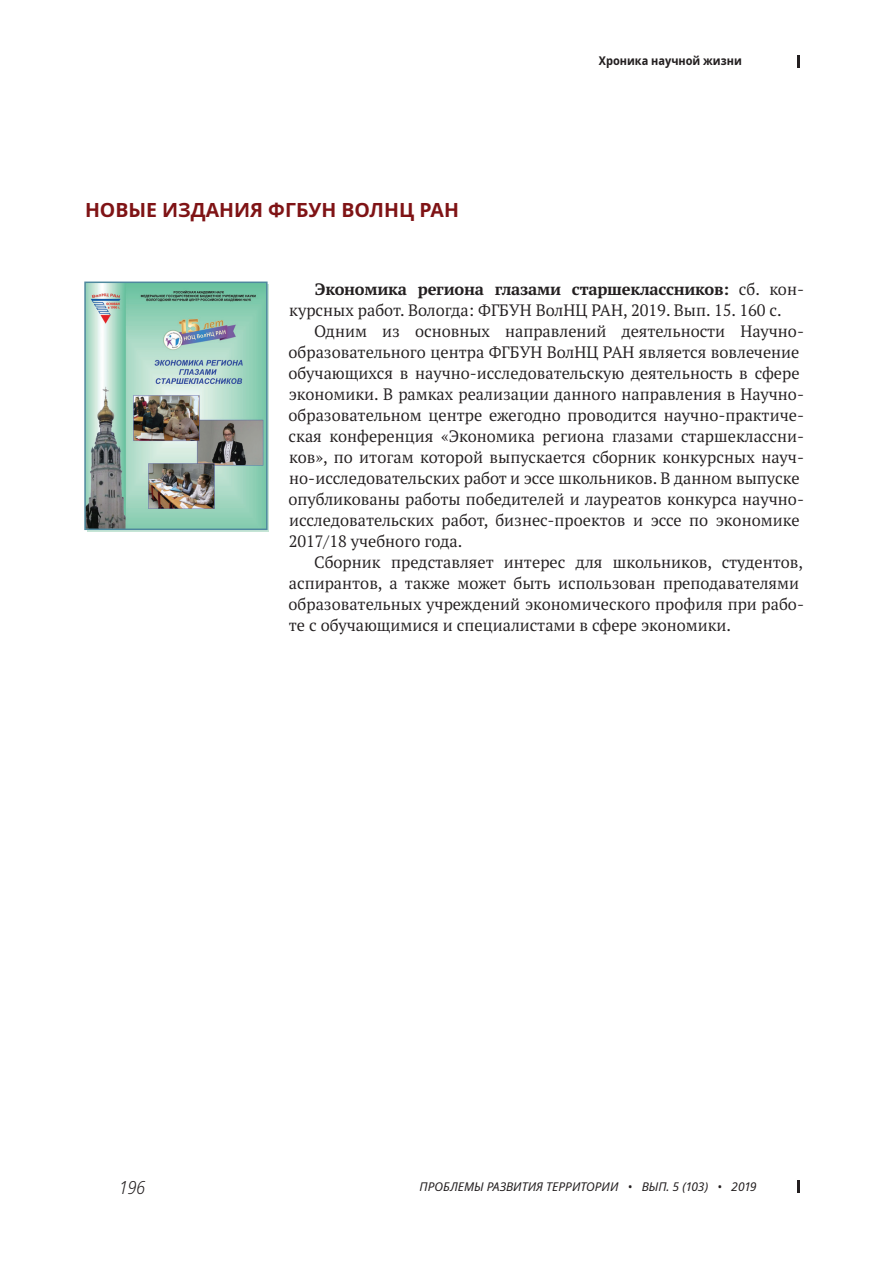
<style>
.page{position:relative;width:893px;height:1263px;background:#fff}
.page>*{position:absolute;margin:0;border:0;box-sizing:border-box;transform-origin:0 0}
.t1{font:700 19.5px "Noto Sans";color:#7f1315}
.t2{font:italic 300 semi-condensed 18px "Noto Sans";color:#231f20}
.t3{font:16.5px/21px "PT Serif Pro";color:#231f20}
.t4{font:italic 12px "Noto Sans";color:#231f20}
.t5{font:700 semi-condensed 12px "Noto Sans";color:#231f20}
.s1{font-weight:700}
</style>
<div class="page">
<svg style="left:797px;top:1180px;width:2px;height:13px"></svg>
<svg style="left:797px;top:55px;width:2px;height:13px"></svg>
<img style="left:87px;top:285px;width:178px;height:242px">
<div style="left:84px;top:282px;width:184px;height:248px;border:2px solid #4e889e"></div>
<p class="t1" style="left:85px;top:196px;width:375px">НОВЫЕ ИЗДАНИЯ ФГБУН ВОЛНЦ РАН</p>
<p class="t5" style="left:599px;top:52px;width:144px">Хроника научной жизни</p>
<p class="t3" style="left:289px;top:280px;width:516px;text-indent:26px"><span class="s1">Экономика региона глазами старшеклассников:</span> сб. кон&shy;курсных работ. Вологда: ФГБУН ВолНЦ РАН, 2019. Вып. 15. 160 с.</p>
<p class="t3" style="left:289px;top:322px;width:517px;text-indent:26px">Одним из основных направлений деятельности Научно&shy;образовательного центра ФГБУН ВолНЦ РАН является вовлечение обучающихся в научно-исследовательскую деятельность в сфере экономики. В рамках реализации данного направления в Научно&shy;образовательном центре ежегодно проводится научно-практиче&shy;ская конференция «Экономика региона глазами старшеклассни&shy;ков», по итогам которой выпускается сборник конкурсных науч&shy;но-исследовательских работ и эссе школьников. В данном выпуске опубликованы работы победителей и лауреатов конкурса научно&shy;исследовательских работ, бизнес-проектов и эссе по экономике 2017/18 учебного года.</p>
<p class="t3" style="left:289px;top:553px;width:517px;text-indent:26px">Сборник представляет интерес для школьников, студентов, аспирантов, а также может быть использован преподавателями образовательных учреждений экономического профиля при рабо&shy;те с обучающимися и специалистами в сфере экономики.</p>
<p class="t2" style="left:119px;top:1175px;width:28px">196</p>
<p class="t4" style="left:420px;top:1178px;width:339px">ПРОБЛЕМЫ РАЗВИТИЯ ТЕРРИТОРИИ • ВЫП. 5 (103) • 2019</p>
</div>
